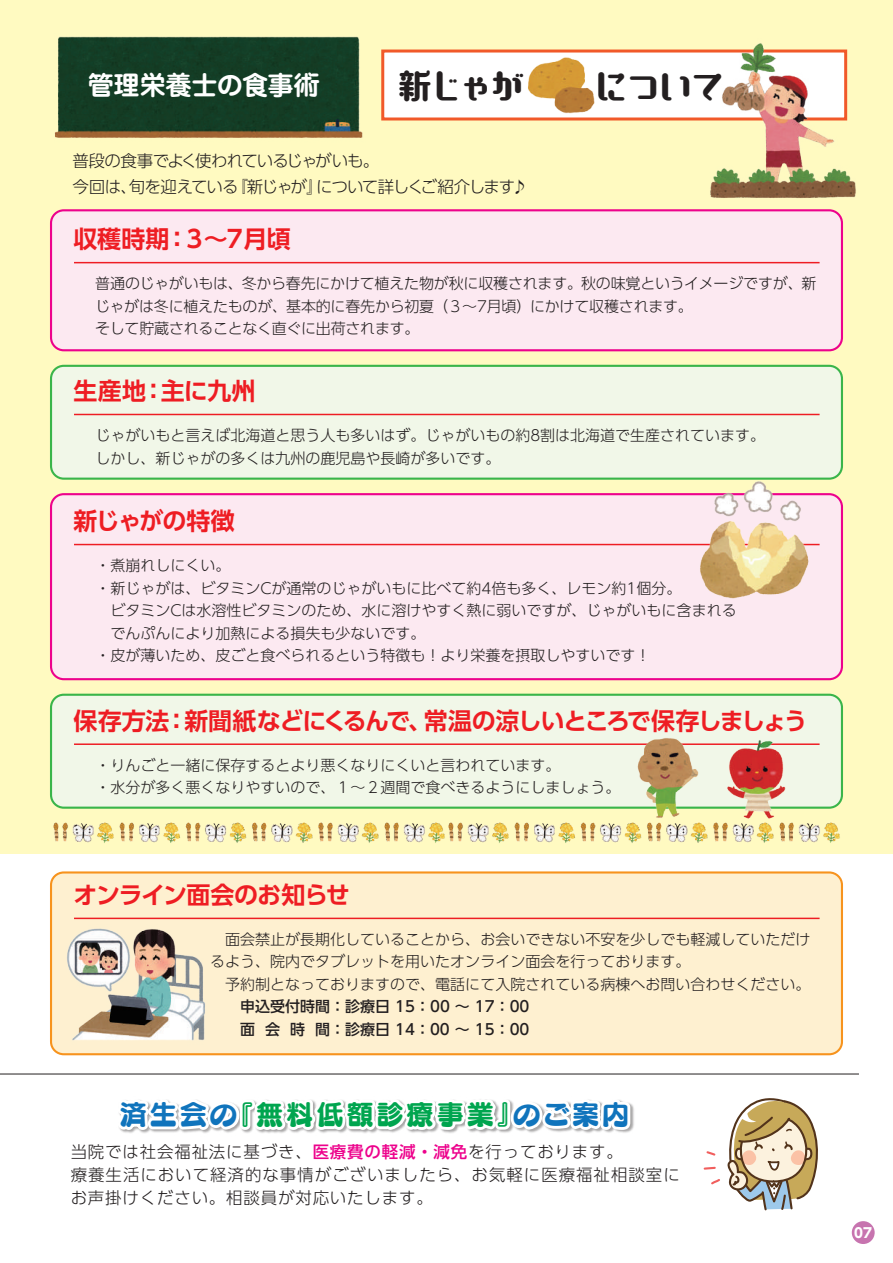
<style>
.page{position:relative;width:893px;height:1263px;background:#fff}
.page>*{position:absolute;margin:0;border:0;box-sizing:border-box;transform-origin:0 0}
.t1{font:34.5px "Aokane Std EB";letter-spacing:-.075em;color:#231f20}
.t2{font:27.9px "Slump Std DB";letter-spacing:.08em;color:#00a54f}
.t3{font:700 26.25px "GJ Jun 501 Pro N";letter-spacing:-.015em;color:#fff}
.t4{font:700 24px "UD Shin Go Pr 6 N De";letter-spacing:-.04em;color:#ee1d23}
.t5{font:700 24px "UD Shin Go Pr 6 N De";letter-spacing:-.06em;color:#ee1d23}
.t6{font:300 16.5px/22.8px "UD Shin Go Pr 6 N";letter-spacing:.05em;color:#231f20}
.t7{font:300 16.5px/25.5px "UD Shin Go Pr 6 N";letter-spacing:-.06em;color:#231f20}
.t8{font:300 15px/22.5px "UD Shin Go Pr 6 N";color:#231f20}
.t9{font:500 15px/22.5px "UD Shin Go Pr 6 N";color:#231f20}
.t10{font:700 13.5px "UD Shin Go Pr 6 N";color:#fff}
.s1{color:#1074bc}
.s2{font-weight:500;color:#ed028c}
</style>
<div class="page">
<div style="left:0;top:0;width:893px;height:853px;background:#fffac1"></div>
<hr style="left:0;top:1074px;width:859px;height:1px;background:#231f20">
<div style="left:383px;top:51px;width:463px;height:68px;background:#fff"></div>
<div style="left:381px;top:50px;width:466px;height:70px;border:3px solid #f15929"></div>
<img style="left:54px;top:36px;width:309px;height:102px">
<div style="left:51px;top:210px;width:791px;height:140px;background:#fce9f1;border-radius:13px"></div>
<div style="left:50px;top:209px;width:793px;height:142px;border:2px solid #ed028c;border-radius:13px"></div>
<hr style="left:74px;top:262px;width:746px;height:1px;background:#ee1d23">
<div style="left:51px;top:366px;width:791px;height:113px;background:#f1f7e8;border-radius:13px"></div>
<div style="left:50px;top:365px;width:793px;height:115px;border:2px solid #3ab54a;border-radius:13px"></div>
<hr style="left:74px;top:414px;width:746px;height:1px;background:#ee1d23">
<div style="left:51px;top:494px;width:791px;height:185px;background:#fce9f1;border-radius:13px"></div>
<div style="left:50px;top:493px;width:793px;height:187px;border:2px solid #ed028c;border-radius:13px"></div>
<hr style="left:74px;top:544px;width:746px;height:1px;background:#ee1d23">
<div style="left:51px;top:695px;width:791px;height:113px;background:#f1f7e8;border-radius:13px"></div>
<div style="left:50px;top:694px;width:793px;height:115px;border:2px solid #3ab54a;border-radius:13px"></div>
<hr style="left:74px;top:743px;width:746px;height:2px;background:#ee1d23">
<div style="left:51px;top:872px;width:791px;height:182px;background:#fef0d0;border-radius:13px"></div>
<div style="left:50px;top:871px;width:793px;height:184px;border:2px solid #f7931d;border-radius:13px"></div>
<hr style="left:74px;top:918px;width:746px;height:1px;background:#ee1d23">
<svg style="left:113px;top:917px;width:521px;height:216px"></svg>
<img style="left:67px;top:918px;width:140px;height:128px">
<img style="left:697px;top:481px;width:114px;height:118px">
<img style="left:705px;top:43px;width:151px;height:155px">
<img style="left:526px;top:57px;width:70px;height:60px">
<img style="left:53px;top:822px;width:787px;height:21px">
<img style="left:717px;top:740px;width:77px;height:83px">
<img style="left:631px;top:738px;width:70px;height:80px">
<div style="left:852px;top:1221px;width:23px;height:23px;background:#c774af;border-radius:50%"></div>
<svg style="left:703px;top:1098px;width:115px;height:113px"></svg>
<h3 class="t3" style="left:88px;top:64px;width:234px">管理栄養士の食事術</h3>
<h1 class="t1" style="left:398px;top:60px;width:329px">新じゃが　　について</h1>
<p class="t7" style="left:73px;top:148px;width:457px">普段の食事でよく使われているじゃがいも。<br>今回は、旬を迎えている『新じゃが』について詳しくご紹介します♪</p>
<h3 class="t4" style="left:73px;top:220px;width:219px">収穫時期：３～７月頃</h3>
<p class="t8" style="left:95px;top:272px;width:723px">普通のじゃがいもは、冬から春先にかけて植えた物が秋に収穫されます。秋の味覚というイメージですが、新じゃがは冬に植えたものが、基本的に春先から初夏（３～7月頃）にかけて収穫されます。<br>そして貯蔵されることなく直ぐに出荷されます。</p>
<h3 class="t4" style="left:73px;top:371px;width:184px">生産地：主に九州</h3>
<p class="t8" style="left:95px;top:423px;width:671px">じゃがいもと言えば北海道と思う人も多いはず。じゃがいもの約8割は北海道で生産されています。しかし、新じゃがの多くは九州の鹿児島や長崎が多いです。</p>
<h3 class="t5" style="left:73px;top:502px;width:163px">新じゃがの特徴</h3>
<p class="t8" style="left:95px;top:554px;width:643px">・煮崩れしにくい。<br>・新じゃがは、ビタミンCが通常のじゃがいもに比べて約4倍も多く、レモン約1個分。<br>　ビタミンCは水溶性ビタミンのため、水に溶けやすく熱に弱いですが、じゃがいもに含まれる　でんぷんにより加熱による損失も少ないです。<br>・皮が薄いため、皮ごと食べられるという特徴も！より栄養を摂取しやすいです！</p>
<h3 class="t4" style="left:73px;top:701px;width:736px">保存方法：新聞紙などにくるんで、常温の涼しいところで保存しましょう</h3>
<p class="t8" style="left:95px;top:753px;width:527px">・りんごと一緒に保存するとより悪くなりにくいと言われています。<br>・水分が多く悪くなりやすいので、１～２週間で食べきるようにしましょう。</p>
<h3 class="t4" style="left:73px;top:875px;width:278px">オンライン面会のお知らせ</h3>
<p class="t8" style="left:210px;top:927px;width:602px">　面会禁止が長期化していることから、お会いできない不安を少しでも軽減していただけるよう、院内でタブレットを用いたオンライン面会を行っております。<br>　予約制となっておりますので、電話にて入院されている病棟へお問い合わせください。</p>
<p class="t9" style="left:210px;top:995px;width:321px">　　申込受付時間：診療日 15：00 ～ 17：00　　面 会 時 間：診療日 14：00 ～ 15：00</p>
<h2 class="t2" style="left:119px;top:1095px;width:512px"><span class="s1">済生会の</span>『無料低額診療事業』<span class="s1">のご案内</span></h2>
<p class="t6" style="left:71px;top:1140px;width:611px">当院では社会福祉法に基づき、<span class="s2">医療費の軽減・減免</span>を行っております。<br>療養生活において経済的な事情がございましたら、お気軽に医療福祉相談室にお声掛けください。相談員が対応いたします。</p>
<p class="t10" style="left:854px;top:1222px;width:19px">07</p>
</div>
